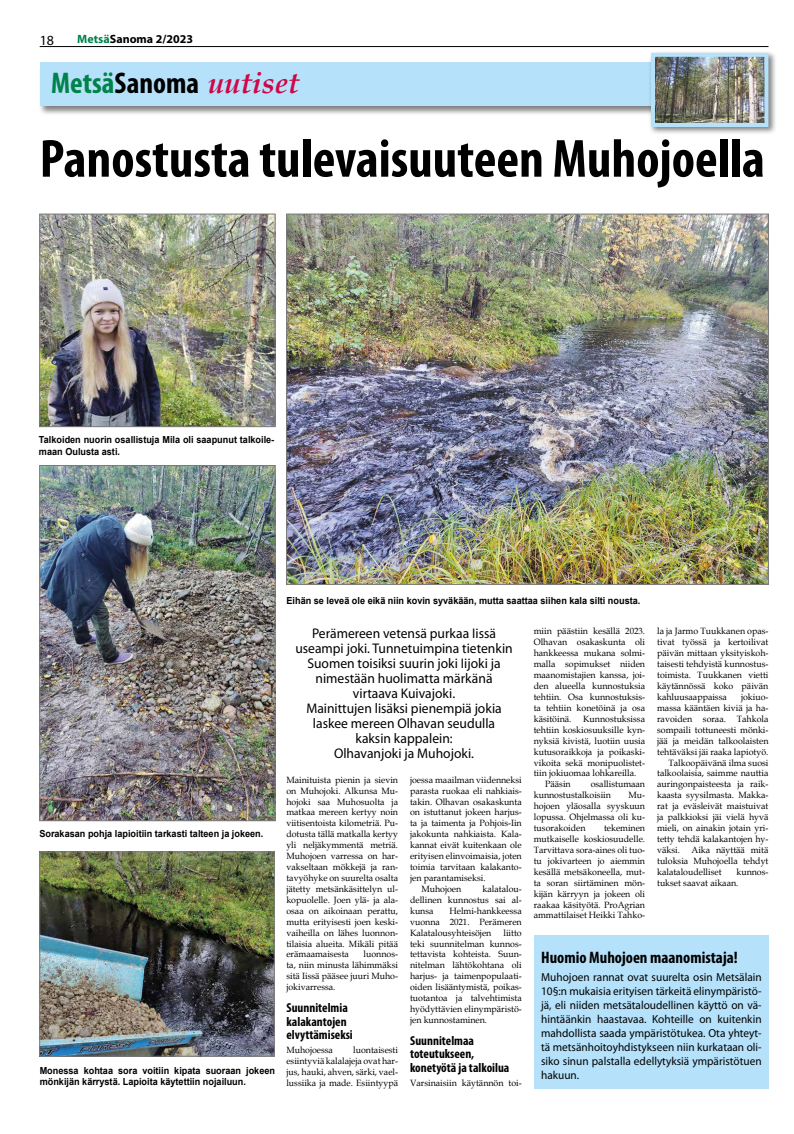
<style>
.page{position:relative;width:794px;height:1134px;background:#fff}
.page>*{position:absolute;margin:0;border:0;box-sizing:border-box;transform-origin:0 0}
.t1{font:700 condensed 54.1px "Myriad Pro";color:#000}
.t2{font:italic 700 30px "Book Antiqua";color:#cf0747}
.t3{font:700 condensed 16.6px "Myriad Pro";color:#000}
.t4{font:14px/15px "Myriad Pro";color:#000;text-align:center}
.t5{font:700 condensed 13px/13.5px "Myriad Pro";color:#000}
.t6{font:700 12px "Myriad Pro";color:#000}
.t7{font:11.6px/14px "Myriad Pro";color:#000;text-align:justify}
.t8{font:700 9.7px/11.6px "Arial";color:#000;scale:.94 1}
.t9{font:9.1px/10.9px "Book Antiqua";color:#000;text-align:justify}
.s1{color:#00824a}
.s2{font-family:"Myriad Pro";font-style:normal;font-stretch:condensed;color:#00824a}
.s3{font-family:"Myriad Pro";font-style:normal;font-stretch:condensed;color:#000}
</style>
<div class="page">
<hr style="left:40px;top:46px;width:728px;height:1px;background:#000">
<div style="left:534px;top:935px;width:234px;height:154px;background:#b5e1fa"></div>
<div style="left:38px;top:61px;width:642px;height:55px;background:#000;opacity:.5"></div>
<div style="left:40px;top:62px;width:630px;height:44px;background:#b5e1fa"></div>
<div style="left:648px;top:50px;width:129px;height:85px;background:#000;opacity:.5"></div>
<img style="left:656px;top:58px;width:107px;height:64px">
<div style="left:651px;top:53px;width:117px;height:74px;border:4px solid #b5e1fa"></div>
<img style="left:288px;top:216px;width:478px;height:367px">
<img style="left:41px;top:216px;width:232px;height:209px">
<div style="left:39px;top:214px;width:236px;height:213px;border:1px solid #7c7b7b"></div>
<img style="left:41px;top:467px;width:232px;height:352px">
<div style="left:39px;top:465px;width:236px;height:356px;border:1px solid #7c7b7b"></div>
<img style="left:41px;top:854px;width:232px;height:200px">
<div style="left:39px;top:852px;width:236px;height:204px;border:1px solid #7c7b7b"></div>
<h3 class="t4" style="left:40px;top:32px;width:16px">18</h3>
<h3 class="t6" style="left:77px;top:31px;width:117px"><span class="s1">Metsä</span>Sanoma 2/2023</h3>
<h2 class="t2" style="left:51px;top:62px;width:250px"><span class="s2">Metsä</span><span class="s3">Sanoma</span> uutiset</h2>
<h1 class="t1" style="left:40px;top:125px;width:726px">Panostusta tulevaisuuteen Muhojoella</h1>
<p class="t8" style="left:39px;top:434px;width:252px">Talkoiden nuorin osallistuja Mila oli saapunut talkoile&shy;maan Oulusta asti.</p>
<p class="t8" style="left:39px;top:828px;width:240px">Sorakasan pohja lapioitiin tarkasti talteen ja jokeen.</p>
<p class="t8" style="left:40px;top:1065px;width:252px">Monessa kohtaa sora voitiin kipata suoraan jokeen mönkijän kärrystä. Lapioita käytettiin nojailuun.</p>
<p class="t8" style="left:286px;top:595px;width:378px">Eihän se leveä ole eikä niin kovin syväkään, mutta saattaa siihen kala silti nousta.</p>
<p class="t4" style="left:295px;top:625px;width:219px">Perämereen vetensä purkaa Iissä useampi joki. Tunnetuimpina tietenkin<br>Suomen toisiksi suurin joki Iijoki ja nimestään huolimatta märkänä virtaava Kuivajoki.<br>Mainittujen lisäksi pienempiä jokia laskee mereen Olhavan seudulla kaksin kappalein:<br>Olhavanjoki ja Muhojoki.</p>
<p class="t9" style="left:286px;top:774px;width:113px">Mainituista pienin ja sievin on Muhojoki. Alkunsa Mu&shy;hojoki saa Muhosuolta ja matkaa mereen kertyy noin viitisentoista kilometriä. Pu&shy;dotusta tällä matkalla kertyy yli neljäkymmentä metriä.<br>Muhojoen varressa on har&shy;vakseltaan mökkejä ja ran&shy;tavyöhyke on suurelta osalta jätetty metsänkäsittelyn ul&shy;kopuolelle. Joen ylä- ja ala&shy;osaa on aikoinaan perattu, mutta erityisesti joen keski&shy;vaiheilla on lähes luonnon&shy;tilaisia alueita. Mikäli pitää erämaamaisesta</p>
<p class="t9" style="left:410px;top:774px;width:113px">joessa maailman viidenneksi</p>
<p class="t9" style="left:410px;top:785px;width:113px">parasta ruokaa eli nahkiais-</p>
<p class="t9" style="left:410px;top:796px;width:113px">takin. Olhavan osakaskunta</p>
<p class="t9" style="left:410px;top:807px;width:113px">on istuttanut jokeen harjus-</p>
<p class="t9" style="left:410px;top:818px;width:113px">ta ja taimenta ja Pohjois-Iin</p>
<p class="t9" style="left:410px;top:828px;width:113px">jakokunta nahkiaista. Kala-</p>
<p class="t9" style="left:410px;top:839px;width:113px">kannat eivät kuitenkaan ole</p>
<p class="t9" style="left:410px;top:850px;width:113px">erityisen elinvoimaisia, joten</p>
<p class="t9" style="left:410px;top:861px;width:113px">toimia tarvitaan kalakanto-</p>
<p class="t9" style="left:410px;top:872px;width:77px">jen parantamiseksi.</p>
<p class="t9" style="left:421px;top:883px;width:41px">Muhojoen</p>
<p class="t9" style="left:410px;top:883px;width:113px;text-indent:72px">kalatalou&shy;dellinen kunnostus sai al&shy;kunsa</p>
<p class="t9" style="left:410px;top:905px;width:113px;text-indent:39px">Helmi-hankkeessa vuonna 2021. Perämeren Kalatalousyhteisöjen</p>
<p class="t9" style="left:410px;top:927px;width:113px;text-indent:93px">liitto teki suunnitelman kunnos&shy;tettavista kohteista. Suun&shy;nitelman lähtökohtana oli harjus- ja taimenpopulaati&shy;oiden lisääntymistä, poikas&shy;tuotantoa ja talvehtimista hyödyttävien elinympäristö&shy;jen kunnostaminen.</p>
<h3 class="t5" style="left:410px;top:1033px;width:101px">Suunnitelmaa toteutukseen, konetyötä ja talkoilua</h3>
<p class="t9" style="left:410px;top:1077px;width:113px">Varsinaisiin käytännön toi-</p>
<p class="t9" style="left:286px;top:949px;width:113px;text-indent:77px">luonnos&shy;ta, niin minusta lähimmäksi sitä Iissä pääsee juuri Muho&shy;jokivarressa.</p>
<h3 class="t5" style="left:286px;top:1001px;width:68px">Suunnitelmia kalakantojen elvyttämiseksi</h3>
<p class="t9" style="left:286px;top:1044px;width:48px">Muhojoessa</p>
<p class="t9" style="left:286px;top:1044px;width:113px;text-indent:67px">luontaisesti esiintyviä kalalajeja ovat har&shy;jus, hauki, ahven, särki, vael&shy;lussiika ja made. Esiintyypä</p>
<p class="t9" style="left:534px;top:626px;width:113px">miin päästiin kesällä 2023.<br>Olhavan osakaskunta oli hankkeessa mukana solmi&shy;malla sopimukset niiden maanomistajien kanssa, joi&shy;den alueella kunnostuksia tehtiin. Osa kunnostuksis&shy;ta tehtiin konetöinä ja osa käsitöinä.</p>
<p class="t9" style="left:583px;top:713px;width:63px">Kunnostuksissa</p>
<p class="t9" style="left:534px;top:724px;width:113px">tehtiin koskiosuuksille kyn-</p>
<p class="t9" style="left:534px;top:735px;width:113px">nyksiä kivistä, luotiin uusia</p>
<p class="t9" style="left:534px;top:746px;width:113px">kutusoraikkoja ja poikaski-</p>
<p class="t9" style="left:534px;top:757px;width:113px">vikoita sekä monipuolistet-</p>
<p class="t9" style="left:534px;top:768px;width:104px">tiin jokiuomaa lohkareilla.</p>
<p class="t9" style="left:545px;top:779px;width:27px">Pääsin</p>
<p class="t9" style="left:534px;top:779px;width:113px;text-indent:57px">osallistumaan kunnostustalkoisiin</p>
<p class="t9" style="left:534px;top:789px;width:113px;text-indent:95px">Mu&shy;hojoen yläosalla syyskuun lopussa. Ohjelmassa oli ku&shy;tusorakoiden</p>
<p class="t9" style="left:534px;top:822px;width:113px;text-indent:70px">tekeminen mutkaiselle koskiosuudelle.<br>Tarvittava sora-aines oli tuo&shy;tu jokivarteen jo aiemmin kesällä metsäkoneella, mut&shy;ta soran siirtäminen mön&shy;kijän kärryyn ja jokeen oli raakaa käsityötä. ProAgrian ammattilaiset Heikki Tahko-</p>
<p class="t9" style="left:657px;top:626px;width:113px">la ja Jarmo Tuukkanen opas&shy;tivat työssä ja kertoilivat päivän mittaan yksityiskoh&shy;taisesti tehdyistä kunnostus&shy;toimista. Tuukkanen vietti käytännössä koko päivän kahluusaappaissa</p>
<p class="t9" style="left:741px;top:691px;width:29px">jokiuo-</p>
<p class="t9" style="left:657px;top:702px;width:113px">massa kääntäen kiviä ja ha-</p>
<p class="t9" style="left:657px;top:713px;width:113px">ravoiden soraa. Tahkola</p>
<p class="t9" style="left:657px;top:724px;width:113px">sompaili tottuneesti mönki-</p>
<p class="t9" style="left:657px;top:735px;width:113px">jää ja meidän talkoolaisten</p>
<p class="t9" style="left:657px;top:746px;width:113px">tehtäväksi jäi raaka lapiotyö.</p>
<p class="t9" style="left:668px;top:757px;width:101px">Talkoopäivänä ilma suosi</p>
<p class="t9" style="left:657px;top:768px;width:113px">talkoolaisia, saimme nauttia</p>
<p class="t9" style="left:657px;top:779px;width:113px">auringonpaisteesta ja raik-</p>
<p class="t9" style="left:657px;top:789px;width:113px">kaasta syysilmasta. Makka-</p>
<p class="t9" style="left:657px;top:800px;width:113px">rat ja eväsleivät maistuivat</p>
<p class="t9" style="left:657px;top:811px;width:113px">ja palkkioksi jäi vielä hyvä</p>
<p class="t9" style="left:657px;top:822px;width:113px">mieli, on ainakin jotain yri-</p>
<p class="t9" style="left:657px;top:833px;width:113px">tetty tehdä kalakantojen hy-</p>
<p class="t9" style="left:657px;top:844px;width:24px">väksi.</p>
<p class="t9" style="left:657px;top:844px;width:113px;text-indent:34px">Aika näyttää mitä tuloksia Muhojoella tehdyt kalataloudelliset</p>
<p class="t9" style="left:657px;top:866px;width:113px;text-indent:79px">kunnos&shy;tukset saavat aikaan.</p>
<h3 class="t3" style="left:541px;top:947px;width:198px">Huomio Muhojoen maanomistaja!</h3>
<p class="t7" style="left:541px;top:970px;width:222px">Muhojoen rannat ovat suurelta osin Metsälain 10§:n mukaisia erityisen tärkeitä elinympäristö&shy;jä, eli niiden metsätaloudellinen käyttö on vä&shy;hintäänkin haastavaa. Kohteille on kuitenkin mahdollista saada ympäristötukea. Ota yhteyt&shy;tä metsänhoitoyhdistykseen niin kurkataan oli&shy;siko sinun palstalla edellytyksiä ympäristötuen hakuun.</p>
</div>
